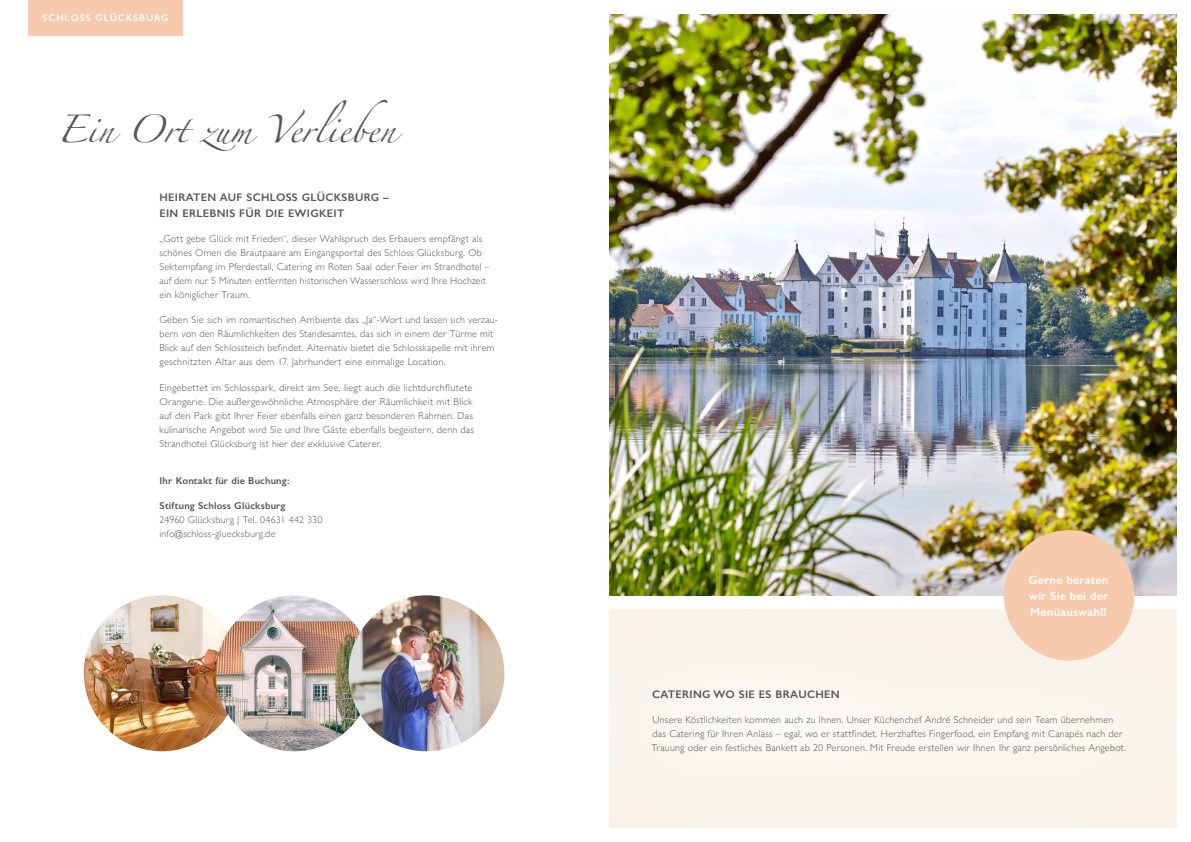
<style>
.page{position:relative;width:1191px;height:842px;background:#fff}
.page>*{position:absolute;margin:0;border:0;box-sizing:border-box;transform-origin:0 0}
.t1{font:25px "Zapfino";color:#575756}
.t2{font:600 12px/16px "Gill Sans";letter-spacing:.02em;color:#fff;text-align:justify}
.t3{font:600 11px/16px "Gill Sans";letter-spacing:.03em;color:#575756}
.t4{font:300 10px/14px "Gill Sans";letter-spacing:.02em;color:#575756}
.t5{font:600 10px "Gill Sans";letter-spacing:.02em;color:#575756}
.t6{font:600 9.5px "Gill Sans";letter-spacing:.1em;color:#fff}
</style>
<div class="page">
<img style="left:609px;top:14px;width:567px;height:569px">
<div style="left:548px;top:583px;width:643px;height:259px;background:#fff;opacity:.8"></div>
<div style="left:28px;top:0;width:154px;height:35px;background:#f7c9ad"></div>
<div style="left:1003px;top:530px;width:131px;height:130px;background:#f7c9ad;border-radius:50%"></div>
<img style="left:84px;top:595px;width:146px;height:156px">
<img style="left:216px;top:595px;width:156px;height:156px;border-radius:78px">
<img style="left:348px;top:595px;width:156px;height:156px;border-radius:78px">
<p class="t6" style="left:43px;top:12px;width:127px">SCHLOSS GLÜCKSBURG</p>
<h1 class="t1" style="left:57px;top:118px;width:340px">Ein Ort zum Verlieben</h1>
<p class="t3" style="left:159px;top:189px;width:231px">HEIRATEN AUF SCHLOSS GLÜCKSBURG –<br>EIN ERLEBNIS FÜR DIE EWIGKEIT</p>
<p class="t4" style="left:159px;top:231px;width:332px">„Gott gebe Glück mit Frieden“, dieser Wahlspruch des Erbauers empfängt als schönes Omen die Brautpaare am Eingangsportal des Schloss Glücksburg. Ob Sektempfang im Pferdestall, Catering im Roten Saal oder Feier im Strandhotel – auf dem nur 5 Minuten entfernten historischen Wasserschloss wird Ihre Hochzeit ein königlicher Traum.</p>
<p class="t4" style="left:159px;top:313px;width:340px">Geben Sie sich im romantischen Ambiente das „Ja“-Wort und lassen sich verzau&shy;bern von den Räumlichkeiten des Standesamtes, das sich in einem der Türme mit Blick auf den Schlossteich befindet. Alternativ bietet die Schlosskapelle mit ihrem geschnitzten Altar aus dem 17. Jahrhundert eine einmalige Location.</p>
<p class="t4" style="left:159px;top:380px;width:316px">Eingebettet im Schlosspark, direkt am See, liegt auch die lichtdurchflutete Orangerie. Die außergewöhnliche Atmosphäre der Räumlichkeit mit Blick auf den Park gibt Ihrer Feier ebenfalls einen ganz besonderen Rahmen. Das kulinarische Angebot wird Sie und Ihre Gäste ebenfalls begeistern, denn das Strandhotel Glücksburg ist hier der exklusive Caterer.</p>
<p class="t5" style="left:159px;top:474px;width:131px">Ihr Kontakt für die Buchung:</p>
<p class="t5" style="left:159px;top:499px;width:127px">Stiftung Schloss Glücksburg</p>
<p class="t4" style="left:159px;top:512px;width:164px">24960 Glücksburg | Tel. 04631 442 330 info@schloss-gluecksburg.de</p>
<p class="t2" style="left:1028px;top:571px;width:81px">Gerne beraten wir Sie bei der Menüauswahl!</p>
<p class="t3" style="left:652px;top:686px;width:189px">CATERING WO SIE ES BRAUCHEN</p>
<p class="t4" style="left:651px;top:712px;width:476px">Unsere Köstlichkeiten kommen auch zu Ihnen. Unser Küchenchef André Schneider und sein Team übernehmen das Catering für Ihren Anlass – egal, wo er stattfindet. Herzhaftes Fingerfood, ein Empfang mit Canapés nach der<br>Trauung oder ein festliches Bankett ab 20 Personen. Mit Freude erstellen wir Ihnen Ihr ganz persönliches Angebot.</p>
</div>
